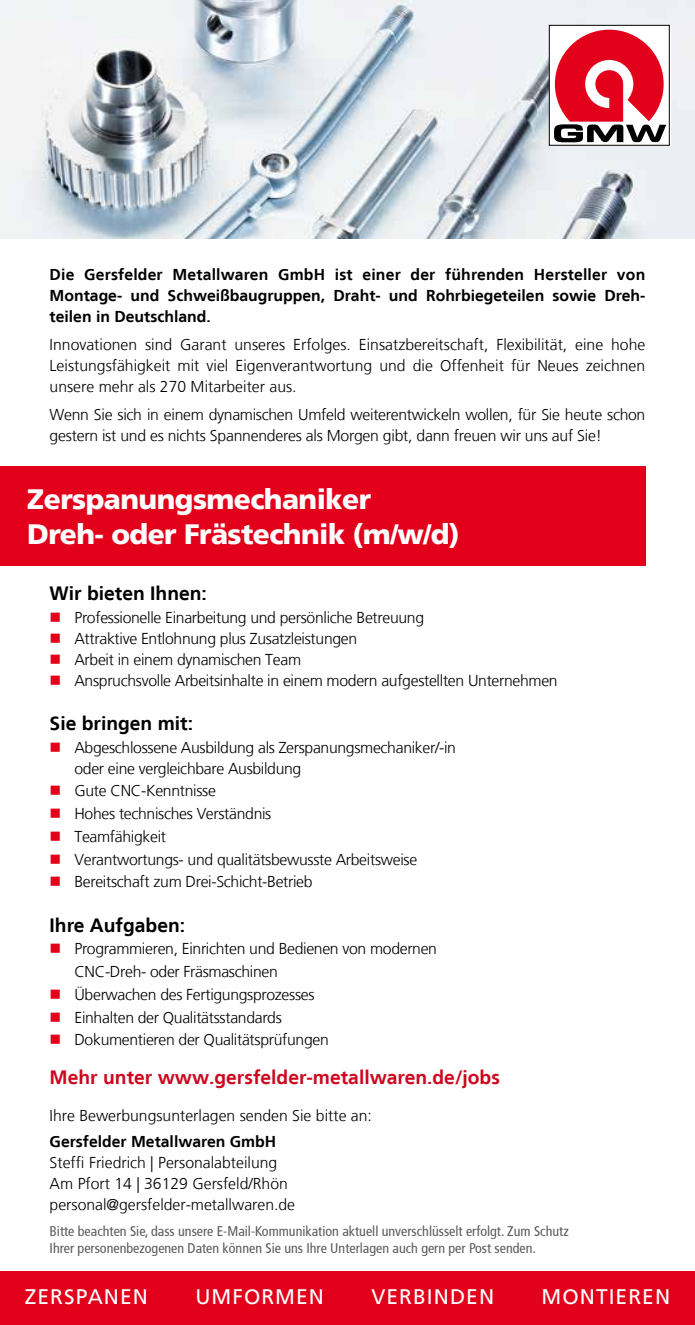
<style>
.page{position:relative;width:695px;height:1325px;background:#fff}
.page>*{position:absolute;margin:0;border:0;box-sizing:border-box;transform-origin:0 0}
.t1{font:900 28px/35px "Frutiger LT";letter-spacing:-.02em;color:#fff}
.t2{font:21px "Frutiger LT";letter-spacing:.05em;color:#fff}
.t3{font:700 19.25px "Frutiger LT";color:#cd071e}
.t4{font:700 19.25px "Frutiger LT";color:#000}
.t5{font:300 15.75px/21px "Frutiger LT";letter-spacing:-.02em;color:#000}
.t6{font:700 15.75px/21px "Frutiger LT";color:#000;text-align:justify}
.t7{font:300 15.75px/21px "Frutiger LT";color:#000}
.t8{font:condensed 14px/16.8px "Frutiger";color:#58585a}
.s1{color:#e2001a}
</style>
<div class="page">
<div style="left:0;top:466px;width:645px;height:100px;background:#e2001a"></div>
<img style="left:0;top:0;width:694px;height:238px">
<div style="left:549px;top:25px;width:121px;height:120px;background:#fff"></div>
<div style="left:549px;top:25px;width:120px;height:120px;border:1px solid #000"></div>
<svg style="left:554px;top:30px;width:112px;height:112px"></svg>
<div style="left:0;top:1271px;width:694px;height:53px;background:#e2001a"></div>
<p class="t6" style="left:50px;top:264px;width:597px">Die Gersfelder Metallwaren GmbH ist einer der führenden Hersteller von Montage- und Schweißbaugruppen, Draht- und Rohrbiegeteilen sowie Dreh&shy;teilen in Deutschland.</p>
<p class="t5" style="left:50px;top:334px;width:597px;text-align:justify">Innovationen sind Garant unseres Erfolges. Einsatzbereitschaft, Flexibilität, eine hohe Leistungsfähigkeit mit viel Eigenverantwortung und die Offenheit für Neues zeichnen unsere mehr als 270 Mitarbeiter aus.</p>
<p class="t5" style="left:50px;top:404px;width:597px">Wenn Sie sich in einem dynamischen Umfeld weiterentwickeln wollen, für Sie heute schon gestern ist und es nichts Spannenderes als Morgen gibt, dann freuen wir uns auf Sie!</p>
<h1 class="t1" style="left:27px;top:482px;width:434px">Zerspanungsmechaniker<br>Dreh- oder Frästechnik (m/w/d)</h1>
<p class="t4" style="left:50px;top:582px;width:159px">Wir bieten Ihnen:</p>
<p class="t5" style="left:50px;top:607px;width:376px"><span class="s1">■</span> Professionelle Einarbeitung und persönliche Betreuung</p>
<p class="t5" style="left:50px;top:628px;width:309px"><span class="s1">■</span> Attraktive Entlohnung plus Zusatzleistungen</p>
<p class="t5" style="left:50px;top:649px;width:253px"><span class="s1">■</span> Arbeit in einem dynamischen Team</p>
<p class="t5" style="left:50px;top:670px;width:509px"><span class="s1">■</span> Anspruchsvolle Arbeitsinhalte in einem modern aufgestellten Unternehmen</p>
<p class="t4" style="left:50px;top:712px;width:145px">Sie bringen mit:</p>
<p class="t5" style="left:74px;top:737px;width:383px;text-indent:-25px"><span class="s1">■</span> Abgeschlossene Ausbildung als Zerspanungsmechaniker/-in oder eine vergleichbare Ausbildung</p>
<p class="t5" style="left:50px;top:780px;width:168px"><span class="s1">■</span> Gute CNC-Kenntnisse</p>
<p class="t5" style="left:50px;top:803px;width:223px"><span class="s1">■</span> Hohes technisches Verständnis</p>
<p class="t5" style="left:50px;top:826px;width:118px"><span class="s1">■</span> Teamfähigkeit</p>
<p class="t5" style="left:50px;top:849px;width:369px"><span class="s1">■</span> Verantwortungs- und qualitätsbewusste Arbeitsweise</p>
<p class="t5" style="left:50px;top:871px;width:264px"><span class="s1">■</span> Bereitschaft zum Drei-Schicht-Betrieb</p>
<p class="t4" style="left:50px;top:913px;width:137px">Ihre Aufgaben:</p>
<p class="t5" style="left:74px;top:937px;width:364px;line-height:22.8px;text-indent:-25px"><span class="s1">■</span> Programmieren, Einrichten und Bedienen von modernen<br>CNC-Dreh- oder Fräsmaschinen</p>
<p class="t5" style="left:50px;top:984px;width:266px"><span class="s1">■</span> Überwachen des Fertigungsprozesses</p>
<p class="t5" style="left:50px;top:1007px;width:234px"><span class="s1">■</span> Einhalten der Qualitätsstandards</p>
<p class="t5" style="left:50px;top:1029px;width:280px"><span class="s1">■</span> Dokumentieren der Qualitätsprüfungen</p>
<p class="t3" style="left:50px;top:1065px;width:451px">Mehr unter www.gersfelder-metallwaren.de/jobs</p>
<p class="t7" style="left:50px;top:1105px;width:324px">Ihre Bewerbungsunterlagen senden Sie bitte an:</p>
<p class="t6" style="left:50px;top:1131px;width:228px">Gersfelder Metallwaren GmbH</p>
<p class="t7" style="left:50px;top:1152px;width:247px">Steffi Friedrich | Personalabteilung<br>Am Pfort 14 | 36129 Gersfeld/Rhön personal@gersfelder-metallwaren.de</p>
<p class="t8" style="left:50px;top:1223px;width:520px">Bitte beachten Sie, dass unsere E-Mail-Kommunikation aktuell unverschlüsselt erfolgt. Zum Schutz<br>Ihrer personenbezogenen Daten können Sie uns Ihre Unterlagen auch gern per Post senden.</p>
<h2 class="t2" style="left:25px;top:1284px;width:125px">ZERSPANEN</h2>
<h2 class="t2" style="left:195px;top:1284px;width:130px">UMFORMEN</h2>
<h2 class="t2" style="left:371px;top:1284px;width:124px">VERBINDEN</h2>
<h2 class="t2" style="left:541px;top:1284px;width:130px">MONTIEREN</h2>
</div>
